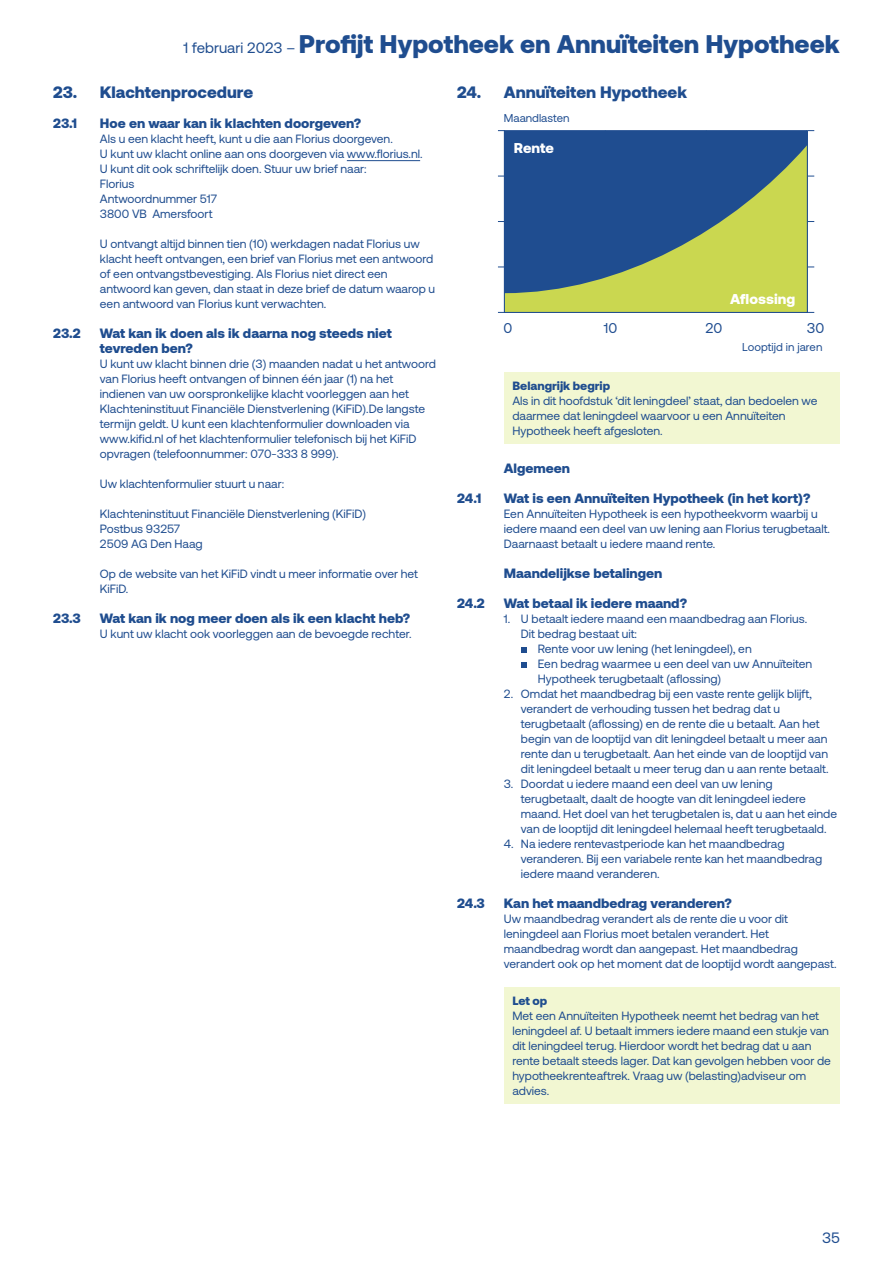
<style>
.page{position:relative;width:893px;height:1263px;background:#fff}
.page>*{position:absolute;margin:0;border:0;box-sizing:border-box;transform-origin:0 0}
.t1{font:900 25.5px "Aeonik";color:#1f4d8f}
.t2{font:900 16.5px "Aeonik";color:#1f4d8f}
.t3{font:15px "Aeonik";color:#1f4d8f}
.t4{font:900 14.25px "Aeonik";color:#fff}
.t5{font:14.25px "Aeonik";color:#1f4d90}
.t6{font:900 13.5px/15px "Aeonik";color:#1f4d8f}
.t7{font:12px/15px "Aeonik";color:#1f4d8f}
.t8{font:900 12px "Aeonik";color:#1f4d8f}
.t9{font:11.4px "Aeonik";color:#1f4d90}
.s1{font-weight:400;font-size:15px}
</style>
<div class="page">
<hr style="left:347px;top:160px;width:73px;height:1px;background:#1f4d8f">
<div style="left:504px;top:131px;width:303px;height:181px;background:#1f4d90"></div>
<svg style="left:506px;top:146px;width:300px;height:165px"></svg>
<div style="left:504px;top:130px;width:304px;height:183px;border:1px solid #1f4d90"></div>
<svg style="left:498px;top:293px;width:7px;height:20px"></svg>
<div style="left:504px;top:372px;width:336px;height:71px;background:#f2f7d2"></div>
<svg style="left:521px;top:647px;width:6px;height:6px"></svg>
<svg style="left:521px;top:662px;width:6px;height:6px"></svg>
<div style="left:504px;top:987px;width:336px;height:116px;background:#f2f7d2"></div>
<h1 class="t1" style="left:184px;top:29px;width:658px"><span class="s1">1 februari 2023 –</span> Profijt Hypotheek en Annuïteiten Hypotheek</h1>
<h2 class="t2" style="left:53px;top:83px;width:201px">23. Klachtenprocedure</h2>
<p class="t6" style="left:53px;top:116px;width:25px">23.1</p>
<p class="t6" style="left:100px;top:116px;width:263px">Hoe en waar kan ik klachten doorgeven?</p>
<p class="t7" style="left:100px;top:132px;width:324px">Als u een klacht heeft, kunt u die aan Florius doorgeven.<br>U kunt uw klacht online aan ons doorgeven via www.florius.nl.<br>U kunt dit ook schriftelijk doen. Stuur uw brief naar:<br>Florius<br>Antwoordnummer 517<br>3800 VB Amersfoort</p>
<p class="t7" style="left:100px;top:237px;width:337px">U ontvangt altijd binnen tien (10) werkdagen nadat Florius uw klacht heeft ontvangen, een brief van Florius met een antwoord of een ontvangstbevestiging. Als Florius niet direct een antwoord kan geven, dan staat in deze brief de datum waarop u een antwoord van Florius kunt verwachten.</p>
<p class="t6" style="left:53px;top:326px;width:29px">23.2</p>
<p class="t6" style="left:100px;top:326px;width:293px">Wat kan ik doen als ik daarna nog steeds niet tevreden ben?</p>
<p class="t7" style="left:100px;top:357px;width:337px">U kunt uw klacht binnen drie (3) maanden nadat u het antwoord van Florius heeft ontvangen of binnen één jaar (1) na het indienen van uw oorspronkelijke klacht voorleggen aan het Klachteninstituut Financiële Dienstverlening (KiFiD).De langste termijn geldt. U kunt een klachtenformulier downloaden via www.kifid.nl of het klachtenformulier telefonisch bij het KiFiD opvragen (telefoonnummer: 070-333 8 999).</p>
<p class="t7" style="left:100px;top:477px;width:186px">Uw klachtenformulier stuurt u naar:</p>
<p class="t7" style="left:100px;top:507px;width:268px">Klachteninstituut Financiële Dienstverlening (KiFiD)<br>Postbus 93257<br>2509 AG Den Haag</p>
<p class="t7" style="left:100px;top:567px;width:320px">Op de website van het KiFiD vindt u meer informatie over het<br>KiFiD.</p>
<p class="t6" style="left:53px;top:611px;width:29px">23.3</p>
<p class="t6" style="left:100px;top:611px;width:312px">Wat kan ik nog meer doen als ik een klacht heb?</p>
<p class="t7" style="left:100px;top:627px;width:313px">U kunt uw klacht ook voorleggen aan de bevoegde rechter.</p>
<h2 class="t2" style="left:457px;top:83px;width:231px">24. Annuïteiten Hypotheek</h2>
<p class="t9" style="left:504px;top:112px;width:67px">Maandlasten</p>
<p class="t4" style="left:514px;top:139px;width:42px">Rente</p>
<p class="t5" style="left:504px;top:320px;width:10px">0</p>
<p class="t4" style="left:730px;top:290px;width:67px">Aflossing</p>
<p class="t5" style="left:604px;top:320px;width:15px">10</p>
<p class="t5" style="left:706px;top:320px;width:18px">20</p>
<p class="t5" style="left:807px;top:320px;width:19px">30</p>
<p class="t9" style="left:742px;top:341px;width:82px">Looptijd in jaren</p>
<p class="t8" style="left:512px;top:378px;width:99px">Belangrijk begrip</p>
<p class="t7" style="left:512px;top:393px;width:307px">Als in dit hoofdstuk ‘dit leningdeel’ staat, dan bedoelen we daarmee dat leningdeel waarvoor u een Annuïteiten<br>Hypotheek heeft afgesloten.</p>
<p class="t6" style="left:504px;top:461px;width:68px">Algemeen</p>
<p class="t6" style="left:457px;top:491px;width:26px">24.1</p>
<p class="t6" style="left:504px;top:491px;width:308px">Wat is een Annuïteiten Hypotheek (in het kort)?</p>
<p class="t7" style="left:504px;top:507px;width:328px">Een Annuïteiten Hypotheek is een hypotheekvorm waarbij u iedere maand een deel van uw lening aan Florius terugbetaalt.<br>Daarnaast betaalt u iedere maand rente.</p>
<p class="t6" style="left:504px;top:566px;width:160px">Maandelijkse betalingen</p>
<p class="t6" style="left:457px;top:596px;width:29px">24.2</p>
<p class="t6" style="left:504px;top:596px;width:185px">Wat betaal ik iedere maand?</p>
<p class="t7" style="left:504px;top:612px;width:305px">1. U betaalt iedere maand een maandbedrag aan Florius.</p>
<p class="t7" style="left:521px;top:627px;width:118px">Dit bedrag bestaat uit:</p>
<p class="t7" style="left:538px;top:642px;width:215px">Rente voor uw lening (het leningdeel), en</p>
<p class="t7" style="left:538px;top:657px;width:276px">Een bedrag waarmee u een deel van uw Annuïteiten</p>
<p class="t7" style="left:538px;top:672px;width:185px">Hypotheek terugbetaalt (aflossing)</p>
<p class="t7" style="left:521px;top:687px;width:309px;text-indent:-17px">2. Omdat het maandbedrag bij een vaste rente gelijk blijft, verandert de verhouding tussen het bedrag dat u terugbetaalt (aflossing) en de rente die u betaalt. Aan het begin van de looptijd van dit leningdeel betaalt u meer aan rente dan u terugbetaalt. Aan het einde van de looptijd van dit leningdeel betaalt u meer terug dan u aan rente betaalt.</p>
<p class="t7" style="left:521px;top:777px;width:318px;text-indent:-17px">3. Doordat u iedere maand een deel van uw lening terugbetaalt, daalt de hoogte van dit leningdeel iedere maand. Het doel van het terugbetalen is, dat u aan het einde van de looptijd dit leningdeel helemaal heeft terugbetaald.</p>
<p class="t7" style="left:521px;top:837px;width:303px;text-indent:-17px">4. Na iedere rentevastperiode kan het maandbedrag veranderen. Bij een variabele rente kan het maandbedrag iedere maand veranderen.</p>
<p class="t6" style="left:457px;top:896px;width:29px">24.3</p>
<p class="t6" style="left:504px;top:896px;width:229px">Kan het maandbedrag veranderen?</p>
<p class="t7" style="left:504px;top:912px;width:334px">Uw maandbedrag verandert als de rente die u voor dit leningdeel aan Florius moet betalen verandert. Het maandbedrag wordt dan aangepast. Het maandbedrag verandert ook op het moment dat de looptijd wordt aangepast.</p>
<p class="t8" style="left:512px;top:993px;width:36px">Let op</p>
<p class="t7" style="left:512px;top:1008px;width:320px">Met een Annuïteiten Hypotheek neemt het bedrag van het leningdeel af. U betaalt immers iedere maand een stukje van dit leningdeel terug. Hierdoor wordt het bedrag dat u aan rente betaalt steeds lager. Dat kan gevolgen hebben voor de hypotheekrenteaftrek. Vraag uw (belasting)adviseur om advies.</p>
<p class="t3" style="left:822px;top:1229px;width:19px">35</p>
</div>
